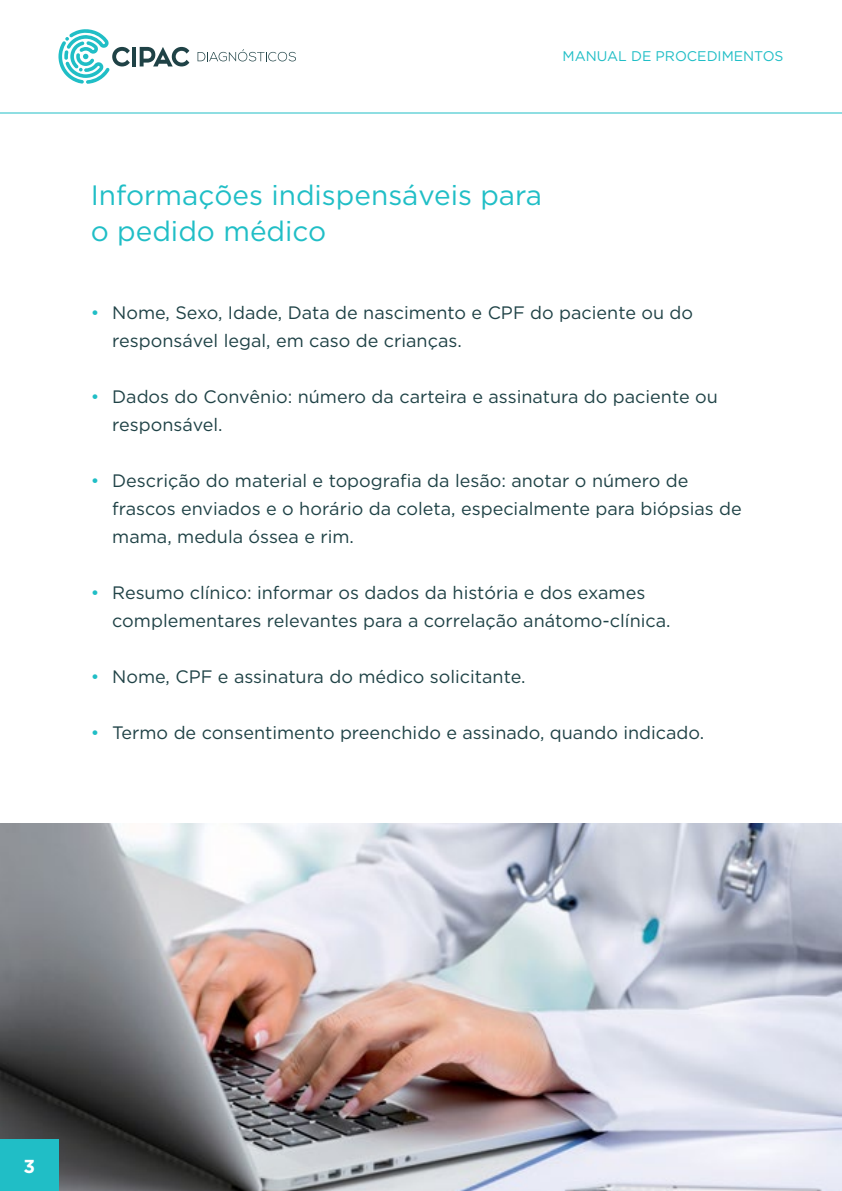
<style>
.page{position:relative;width:842px;height:1191px;background:#fff}
.page>*{position:absolute;margin:0;border:0;box-sizing:border-box;transform-origin:0 0}
.t1{font:28px/36px "Gotham HTF";color:#20bec6}
.t2{font:700 18.8px "Gotham HTF";color:#fff}
.t3{font:18px/28px "Gotham HTF";color:#1f4246}
.t4{font:14px "Gotham HTF";color:#20bec6}
.s1{color:#20bec6}
</style>
<div class="page">
<img style="left:0;top:823px;width:842px;height:368px">
<div style="left:0;top:1139px;width:58px;height:52px;background:#20bec6"></div>
<hr style="left:0;top:113px;width:842px;height:1px;background:#20bec6">
<svg style="left:58px;top:29px;width:72px;height:55px"></svg>
<hr style="left:132px;top:47px;width:4px;height:19px;background:#1f4246">
<svg style="left:140px;top:47px;width:49px;height:19px"></svg>
<svg style="left:198px;top:49px;width:98px;height:12px"></svg>
<p class="t4" style="left:563px;top:48px;width:222px">MANUAL DE PROCEDIMENTOS</p>
<h1 class="t1" style="left:91px;top:177px;width:453px">Informações indispensáveis para o pedido médico</h1>
<p class="t3" style="left:112px;top:298px;width:582px;text-indent:-22px"><span class="s1">•</span> Nome, Sexo, Idade, Data de nascimento e CPF do paciente ou do responsável legal, em caso de crianças.</p>
<p class="t3" style="left:112px;top:382px;width:607px;text-indent:-22px"><span class="s1">•</span> Dados do Convênio: número da carteira e assinatura do paciente ou responsável.</p>
<p class="t3" style="left:112px;top:466px;width:631px;text-indent:-22px"><span class="s1">•</span> Descrição do material e topografia da lesão: anotar o número de frascos enviados e o horário da coleta, especialmente para biópsias de mama, medula óssea e rim.</p>
<p class="t3" style="left:112px;top:578px;width:560px;text-indent:-22px"><span class="s1">•</span> Resumo clínico: informar os dados da história e dos exames complementares relevantes para a correlação anátomo-clínica.</p>
<p class="t3" style="left:91px;top:662px;width:436px"><span class="s1">•</span> Nome, CPF e assinatura do médico solicitante.</p>
<p class="t3" style="left:91px;top:718px;width:615px"><span class="s1">•</span> Termo de consentimento preenchido e assinado, quando indicado.</p>
<p class="t2" style="left:24px;top:1155px;width:13px">3</p>
</div>
